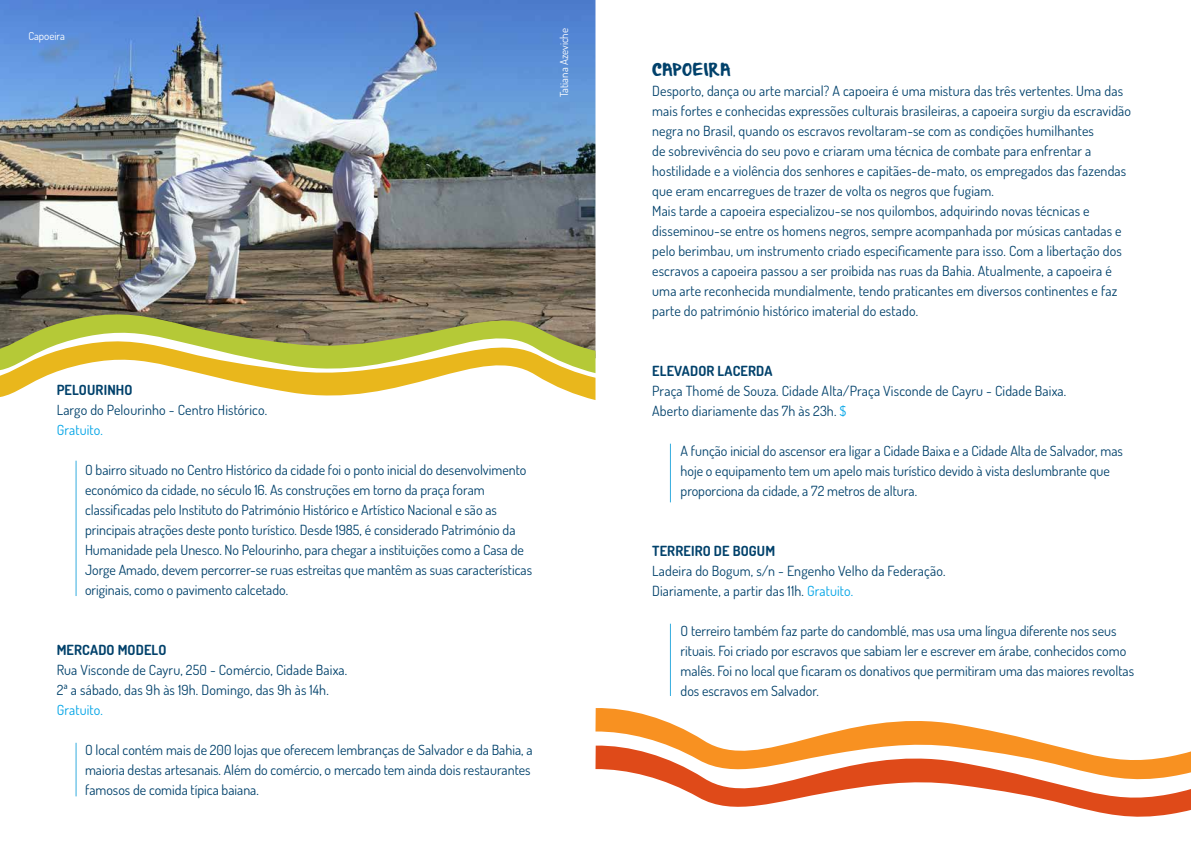
<style>
.page{position:relative;width:1191px;height:842px;background:#fff}
.page>*{position:absolute;margin:0;border:0;box-sizing:border-box;transform-origin:0 0}
.t1{font:14px/20px "Dosis";color:#00416b}
.t2{font:700 14px "Dosis";letter-spacing:.01em;color:#00416b}
.t3{font:14px "Dosis";letter-spacing:.01em;color:#00a4e6}
.t4{font:14px "From Where You Are";letter-spacing:.02em;color:#00416b}
.t5{font:11px "Dosis";color:#fff}
.s1{color:#00a4e6}
</style>
<div class="page">
<img style="left:0;top:0;width:595px;height:310px">
<svg style="left:0;top:310px;width:595px;height:27px;background:#8c8956"></svg>
<svg style="left:0;top:337px;width:595px;height:63px"></svg>
<svg style="left:595px;top:708px;width:444px;height:34px"></svg>
<svg style="left:595px;top:742px;width:596px;height:75px"></svg>
<hr style="left:76px;top:461px;width:1px;height:135px;background:#35addf">
<hr style="left:76px;top:743px;width:1px;height:53px;background:#35addf">
<hr style="left:670px;top:444px;width:1px;height:58px;background:#35addf">
<hr style="left:670px;top:624px;width:1px;height:72px;background:#35addf">
<p class="t5" style="left:28px;top:28px;width:38px">Capoeira</p>
<p class="t5" style="left:557px;top:97px;width:70px;rotate:-90deg">Tatiana Azeviche</p>
<p class="t2" style="left:57px;top:381px;width:77px">PELOURINHO</p>
<p class="t1" style="left:57px;top:399px;width:212px">Largo do Pelourinho - Centro Histórico.</p>
<p class="t3" style="left:57px;top:420px;width:48px">Gratuito.</p>
<p class="t1" style="left:85px;top:459px;width:448px">O bairro situado no Centro Histórico da cidade foi o ponto inicial do desenvolvimento económico da cidade, no século 16. As construções em torno da praça foram classificadas pelo Instituto do Património Histórico e Artístico Nacional e são as principais atrações deste ponto turístico. Desde 1985, é considerado Património da Humanidade pela Unesco. No Pelourinho, para chegar a instituições como a Casa de Jorge Amado, devem percorrer-se ruas estreitas que mantêm as suas características originais, como o pavimento calcetado.</p>
<p class="t2" style="left:57px;top:641px;width:111px">MERCADO MODELO</p>
<p class="t1" style="left:57px;top:659px;width:292px">Rua Visconde de Cayru, 250 - Comércio, Cidade Baixa.<br>2ª a sábado, das 9h às 19h. Domingo, das 9h às 14h.</p>
<p class="t3" style="left:57px;top:700px;width:48px">Gratuito.</p>
<p class="t1" style="left:85px;top:739px;width:449px">O local contém mais de 200 lojas que oferecem lembranças de Salvador e da Bahia, a maioria destas artesanais. Além do comércio, o mercado tem ainda dois restaurantes famosos de comida típica baiana.</p>
<p class="t4" style="left:652px;top:63px;width:80px">CAPOEIRA</p>
<p class="t1" style="left:652px;top:80px;width:480px">Desporto, dança ou arte marcial? A capoeira é uma mistura das três vertentes. Uma das mais fortes e conhecidas expressões culturais brasileiras, a capoeira surgiu da escravidão negra no Brasil, quando os escravos revoltaram-se com as condições humilhantes<br>de sobrevivência do seu povo e criaram uma técnica de combate para enfrentar a hostilidade e a violência dos senhores e capitães-de-mato, os empregados das fazendas que eram encarregues de trazer de volta os negros que fugiam.<br>Mais tarde a capoeira especializou-se nos quilombos, adquirindo novas técnicas e disseminou-se entre os homens negros, sempre acompanhada por músicas cantadas e pelo berimbau, um instrumento criado especificamente para isso. Com a libertação dos escravos a capoeira passou a ser proibida nas ruas da Bahia. Atualmente, a capoeira é uma arte reconhecida mundialmente, tendo praticantes em diversos continentes e faz parte do património histórico imaterial do estado.</p>
<p class="t2" style="left:652px;top:362px;width:122px">ELEVADOR LACERDA</p>
<p class="t1" style="left:652px;top:381px;width:415px">Praça Thomé de Souza. Cidade Alta/Praça Visconde de Cayru - Cidade Baixa.<br>Aberto diariamente das 7h às 23h. <span class="s1">$</span></p>
<p class="t1" style="left:680px;top:441px;width:444px">A função inicial do ascensor era ligar a Cidade Baixa e a Cidade Alta de Salvador, mas hoje o equipamento tem um apelo mais turístico devido à vista deslumbrante que proporciona da cidade, a 72 metros de altura.</p>
<p class="t2" style="left:652px;top:542px;width:124px">TERREIRO DE BOGUM</p>
<p class="t1" style="left:652px;top:561px;width:295px">Ladeira do Bogum, s/n - Engenho Velho da Federação.<br>Diariamente, a partir das 11h. <span class="s1">Gratuito.</span></p>
<p class="t1" style="left:680px;top:621px;width:455px">O terreiro também faz parte do candomblé, mas usa uma língua diferente nos seus rituais. Foi criado por escravos que sabiam ler e escrever em árabe, conhecidos como malês. Foi no local que ficaram os donativos que permitiram uma das maiores revoltas dos escravos em Salvador.</p>
</div>
